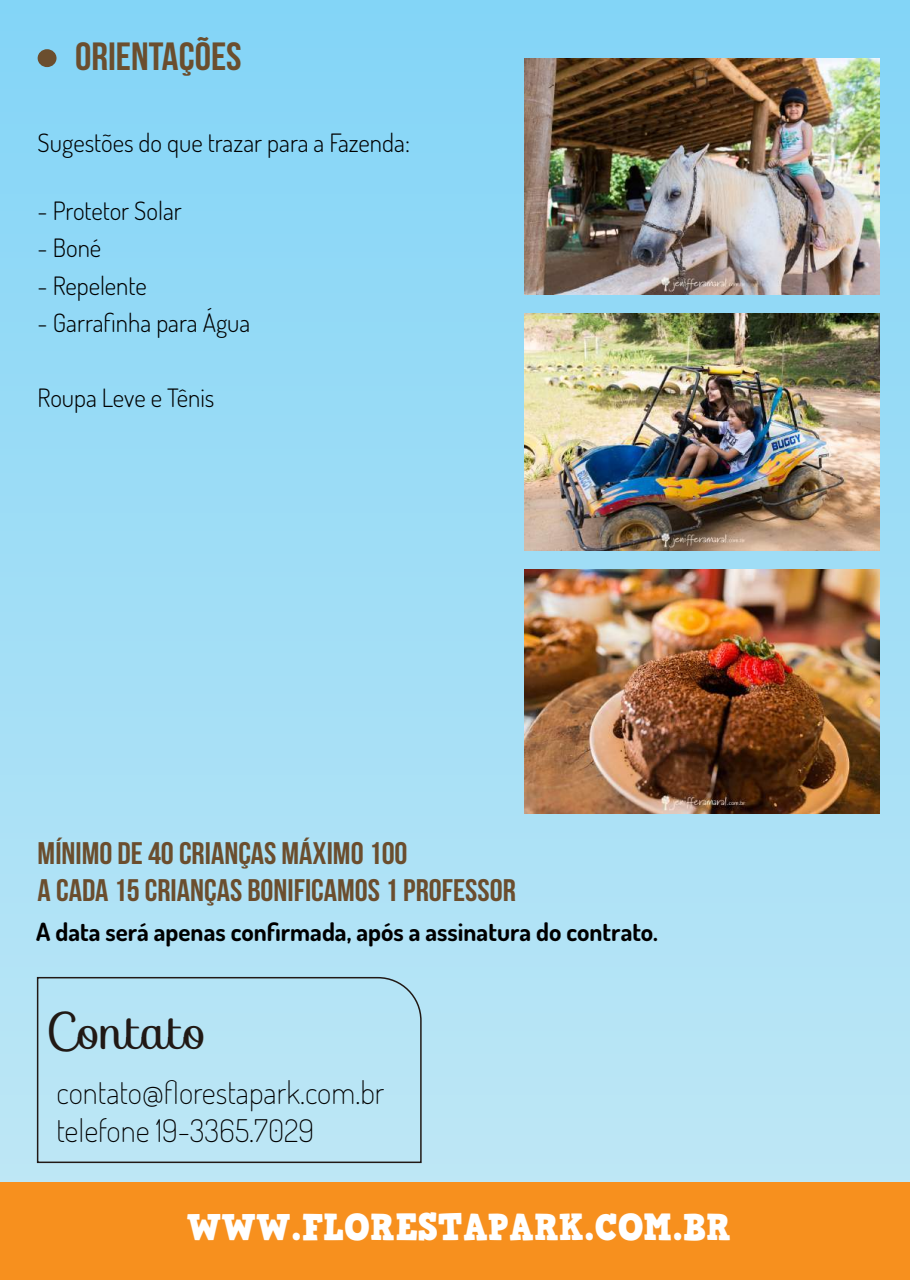
<style>
.page{position:relative;width:910px;height:1280px;background:#fff}
.page>*{position:absolute;margin:0;border:0;box-sizing:border-box;transform-origin:0 0}
.t1{font:51.15px "Sofia";color:#211915;scale:.95 1}
.t2{font:700 39.3px "Bebas Neue";color:#6b4e2e;scale:1.05 1}
.t3{font:37.5px "HVD Comic Serif Pro";color:#fff;scale:.95 1}
.t4{font:700 31.2px/37.5px "Bebas Neue";color:#6b4e2e;scale:1.05 1}
.t5{font:200 31.2px/37.5px "Dosis";color:#000}
.t6{font:300 25.35px "Dosis";color:#000}
.t7{font:700 24.9px "Dosis";color:#000}
</style>
<div class="page">
<div style="left:0;top:0;width:910px;height:1280px;background:linear-gradient(to bottom,#83d4f6,#c3e8f5)"></div>
<div style="left:0;top:1182px;width:910px;height:98px;background:#f7901e"></div>
<div style="left:36px;top:976px;width:386px;height:188px;background:#b8e5f5"></div>
<img style="left:525px;top:58px;width:354px;height:237px">
<img style="left:525px;top:314px;width:354px;height:236px">
<img style="left:525px;top:570px;width:354px;height:243px">
<div style="left:38px;top:49px;width:19px;height:18px;background:#6b4e2e;border-radius:50%"></div>
<h2 class="t2" style="left:75px;top:35px;width:160px">ORIENTAÇÕES</h2>
<p class="t6" style="left:38px;top:126px;width:374px">Sugestões do que trazar para a Fazenda:</p>
<p class="t6" style="left:38px;top:194px;width:146px">- Protetor Solar</p>
<p class="t6" style="left:38px;top:231px;width:65px">- Boné</p>
<p class="t6" style="left:38px;top:269px;width:111px">- Repelente</p>
<p class="t6" style="left:38px;top:306px;width:214px">- Garrafinha para Água</p>
<p class="t6" style="left:38px;top:381px;width:178px">Roupa Leve e Tênis</p>
<p class="t4" style="left:38px;top:834px;width:457px">MÍNIMO DE 40 CRIANÇAS MÁXIMO 100<br>A CADA 15 CRIANÇAS BONIFICAMOS 1 PROFESSOR</p>
<p class="t7" style="left:36px;top:916px;width:623px">A data será apenas confirmada, após a assinatura do contrato.</p>
<h1 class="t1" style="left:46px;top:991px;width:171px">Contato</h1>
<p class="t5" style="left:56px;top:1073px;width:329px">contato@florestapark.com.br telefone 19-3365.7029</p>
<h3 class="t3" style="left:186px;top:1198px;width:575px">WWW.FLORESTAPARK.COM.BR</h3>
</div>
